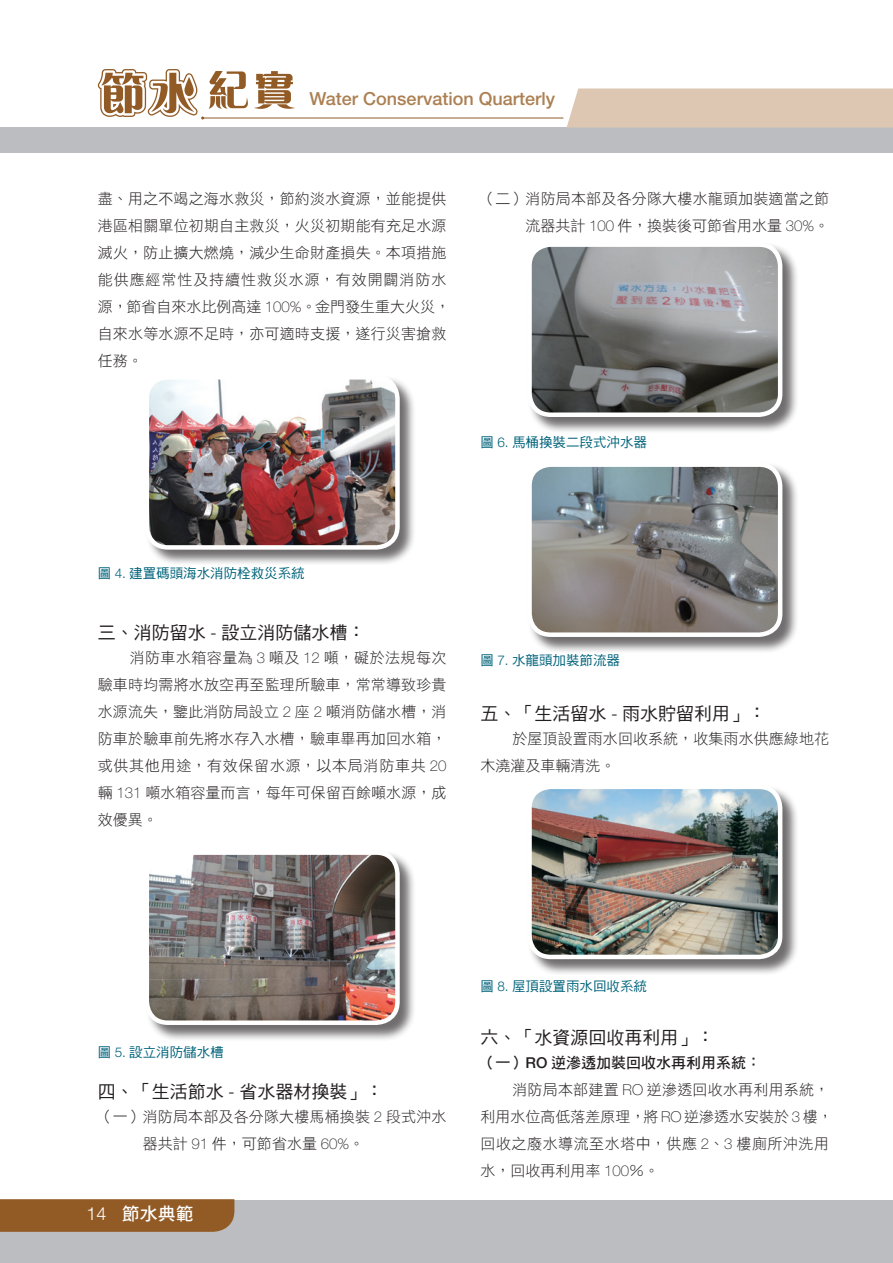
<style>
.page{position:relative;width:893px;height:1263px;background:#fff}
.page>*{position:absolute;margin:0;border:0;box-sizing:border-box;transform-origin:0 0}
.內文小標題{font:18px "DF Hei Std W5";color:#231f20}
.t1{font:500 18px "Helvetica Neue";color:#ac8053}
.t2{font:18px "DF Hei Std W7";color:#fff}
.內文{font:15px/27px "DF Hei Std W3";letter-spacing:.01em;color:#231f20}
.內文不縮排{font:15px/27px "DF Hei Std W3";letter-spacing:.01em;color:#231f20}
.內文小小標題{font:15px "DF Hei Std W7";color:#231f20}
.圖說{font:13.5px "DF Hei Std W5";color:#00637b}
.s1{font-family:"Helvetica Neue";font-weight:100}
.s2{font-family:"Helvetica Neue";font-weight:300}
.s3{font-family:"Helvetica Neue";font-weight:500}
</style>
<div class="page">
<div style="left:0;top:128px;width:893px;height:1135px;background:#bcbdc0"></div>
<div style="left:0;top:153px;width:893px;height:1046px;background:#fff"></div>
<div style="left:567px;top:88px;width:326px;height:40px;background:#ddc7b3"></div>
<div style="left:145px;top:375px;width:271px;height:191px;background:#231f20;opacity:.65"></div>
<img style="left:147px;top:377px;width:250px;height:170px">
<div style="left:145px;top:375px;width:255px;height:175px;border:4px solid #fff;border-radius:21px"></div>
<div style="left:145px;top:851px;width:271px;height:191px;background:#231f20;opacity:.65"></div>
<img style="left:147px;top:853px;width:250px;height:170px">
<div style="left:145px;top:850px;width:255px;height:175px;border:4px solid #fff;border-radius:21px"></div>
<div style="left:527px;top:243px;width:272px;height:191px;background:#231f20;opacity:.65"></div>
<img style="left:529px;top:245px;width:251px;height:170px">
<div style="left:527px;top:242px;width:255px;height:175px;border:4px solid #fff;border-radius:21px"></div>
<div style="left:527px;top:463px;width:272px;height:191px;background:#231f20;opacity:.65"></div>
<img style="left:529px;top:466px;width:251px;height:169px">
<div style="left:527px;top:462px;width:255px;height:175px;border:4px solid #fff;border-radius:21px"></div>
<div style="left:527px;top:785px;width:272px;height:191px;background:#231f20;opacity:.65"></div>
<img style="left:529px;top:787px;width:251px;height:170px">
<div style="left:527px;top:784px;width:255px;height:175px;border:4px solid #fff;border-radius:21px"></div>
<svg style="left:255px;top:71px;width:40px;height:38px"></svg>
<hr style="left:203px;top:118px;width:360px;height:1px;background:#925b26">
<svg style="left:98px;top:69px;width:150px;height:51px"></svg>
<svg style="left:0;top:1199px;width:234px;height:33px;background:#935d29"></svg>
<p class="t1" style="left:310px;top:88px;width:247px">Water Conservation Quarterly</p>
<p class="內文" style="left:98px;top:185px;width:354px">盡、用之不竭之海水救災，節約淡水資源，並能提供港區相關單位初期自主救災，火災初期能有充足水源滅火，防止擴大燃燒，減少生命財產損失。本項措施能供應經常性及持續性救災水源，有效開闢消防水源，節省自來水比例高達 <span class="s1">100%</span>。金門發生重大火災，自來水等水源不足時，亦可適時支援，遂行災害搶救任務。</p>
<p class="內文不縮排" style="left:480px;top:185px;width:350px;text-align:right">（二）消防局本部及各分隊大樓水龍頭加裝適當之節流器共計 <span class="s1">100</span> 件，換裝後可節省用水量 <span class="s1">30%</span>。</p>
<p class="圖說" style="left:480px;top:435px;width:168px">圖 <span class="s2">6.</span> 馬桶換裝二段式沖水器</p>
<p class="圖說" style="left:98px;top:566px;width:209px">圖 <span class="s2">4.</span> 建置碼頭海水消防栓救災系統</p>
<p class="內文小標題" style="left:98px;top:623px;width:269px">三、消防留水 <span class="s2">-</span> 設立消防儲水槽：</p>
<p class="內文" style="left:98px;top:644px;width:350px;text-align:justify;text-indent:32px">消防車水箱容量為 <span class="s1">3</span> 噸及 <span class="s1">12</span> 噸，礙於法規每次驗車時均需將水放空再至監理所驗車，常常導致珍貴水源流失，鑒此消防局設立 <span class="s1">2</span> 座 <span class="s1">2</span> 噸消防儲水槽，消防車於驗車前先將水存入水槽，驗車畢再加回水箱，或供其他用途，有效保留水源，以本局消防車共 <span class="s1">20</span>輛 <span class="s1">131</span> 噸水箱容量而言，每年可保留百餘噸水源，成效優異。</p>
<p class="圖說" style="left:480px;top:652px;width:141px">圖 <span class="s2">7.</span> 水龍頭加裝節流器</p>
<p class="內文小標題" style="left:480px;top:703px;width:287px">五、「生活留水 <span class="s2">-</span> 雨水貯留利用」：</p>
<p class="內文" style="left:480px;top:725px;width:350px;text-indent:32px">於屋頂設置雨水回收系統，收集雨水供應綠地花木澆灌及車輛清洗。</p>
<p class="圖說" style="left:98px;top:1044px;width:128px">圖 <span class="s2">5.</span> 設立消防儲水槽</p>
<p class="內文小標題" style="left:98px;top:1082px;width:287px">四、「生活節水 <span class="s2">-</span> 省水器材換裝」：</p>
<p class="內文不縮排" style="left:143px;top:1103px;width:305px;text-indent:-45px">（一）消防局本部及各分隊大樓馬桶換裝 <span class="s1">2</span> 段式沖水器共計 <span class="s1">91</span> 件，可節省水量 <span class="s1">60%</span>。</p>
<p class="t2" style="left:87px;top:1204px;width:109px"><span class="s2">14</span> 節水典範</p>
<p class="圖說" style="left:480px;top:979px;width:168px">圖 <span class="s2">8.</span> 屋頂設置雨水回收系統</p>
<p class="內文小標題" style="left:480px;top:1027px;width:235px">六、「水資源回收再利用」：</p>
<p class="內文小小標題" style="left:480px;top:1054px;width:282px">（一）<span class="s3">RO</span> 逆滲透加裝回收水再利用系統：</p>
<p class="內文" style="left:480px;top:1076px;width:354px;text-indent:32px">消防局本部建置 <span class="s1">RO</span> 逆滲透回收水再利用系統，利用水位高低落差原理，將 <span class="s1">RO</span> 逆滲透水安裝於 <span class="s1">3</span> 樓，回收之廢水導流至水塔中，供應 <span class="s1">2</span>、<span class="s1">3</span> 樓廁所沖洗用水，回收再利用率 <span class="s1">100</span>％。</p>
</div>
